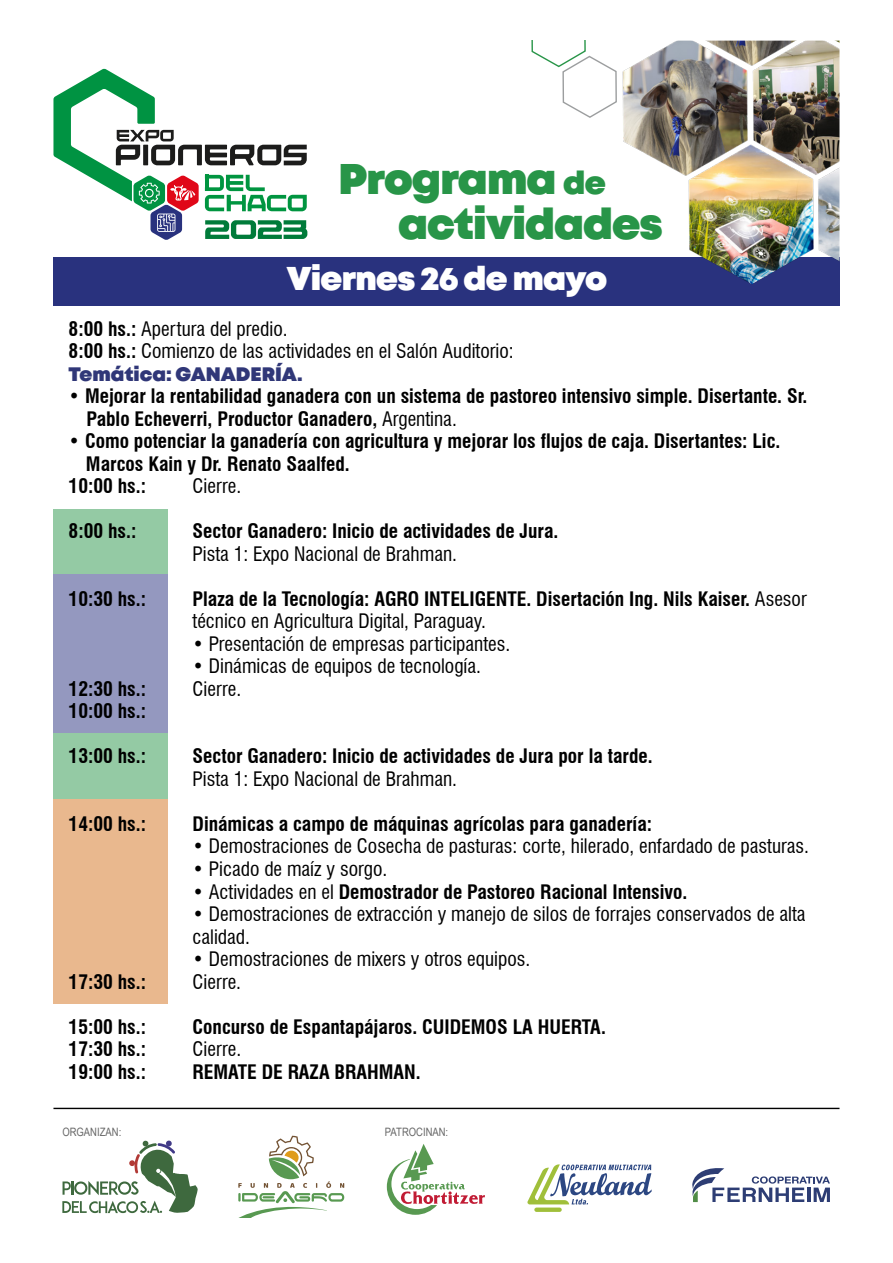
<style>
.page{position:relative;width:893px;height:1263px;background:#fff}
.page>*{position:absolute;margin:0;border:0;box-sizing:border-box;transform-origin:0 0}
.t1{font:900 42.9px/44.7px "Mont";letter-spacing:-.02em;color:#289548}
.t2{font:900 33px "Mont";letter-spacing:-.02em;color:#fff}
.t3{font:700 condensed 19.5px/22.5px "Swiss 721 BT";color:#000}
.t4{font:condensed 19.5px/22.5px "Swiss 721 BT";color:#000}
.t5{font:900 19.5px "Mont";color:#303778}
.t6{font:11.55px "Arial Narrow";color:#666}
.s1{font-size:31.95px}
.s2{font-weight:700}
.s3{font-weight:400}
</style>
<div class="page">
<div style="left:53px;top:509px;width:115px;height:66px;background:#94caa4"></div>
<div style="left:53px;top:799px;width:115px;height:205px;background:#e9b88e"></div>
<div style="left:53px;top:733px;width:115px;height:66px;background:#94caa4"></div>
<div style="left:53px;top:575px;width:115px;height:158px;background:#9498bf"></div>
<div style="left:53px;top:257px;width:786px;height:49px;background:#29327e"></div>
<svg style="left:531px;top:41px;width:86px;height:77px"></svg>
<img style="left:688px;top:41px;width:151px;height:243px">
<img style="left:622px;top:41px;width:128px;height:138px">
<svg style="left:53px;top:69px;width:254px;height:171px"></svg>
<hr style="left:205px;top:175px;width:4px;height:16px;background:#009540">
<hr style="left:53px;top:1108px;width:786px;height:1px;background:#000">
<svg style="left:62px;top:1140px;width:136px;height:73px"></svg>
<svg style="left:692px;top:1168px;width:138px;height:34px"></svg>
<div style="left:534px;top:1207px;width:28px;height:5px;background:#a0bf3a;border-radius:2px"></div>
<svg style="left:527px;top:1164px;width:125px;height:40px"></svg>
<svg style="left:386px;top:1144px;width:99px;height:71px"></svg>
<svg style="left:238px;top:1136px;width:106px;height:82px"></svg>
<h1 class="t1" style="left:398px;top:159px;width:266px;text-indent:-60px">Programa <span class="s1">de </span>actividades</h1>
<h2 class="t2" style="left:287px;top:256px;width:322px">Viernes 26 de mayo</h2>
<p class="t4" style="left:69px;top:317px;width:446px"><span class="s2">8:00 hs.:</span> Apertura del predio.<br><span class="s2">8:00 hs.:</span> Comienzo de las actividades en el Salón Auditorio:</p>
<p class="t5" style="left:69px;top:361px;width:235px">Temática: GANADERÍA.</p>
<p class="t3" style="left:87px;top:385px;width:722px;text-indent:-18px">• Mejorar la rentabilidad ganadera con un sistema de pastoreo intensivo simple. Disertante. Sr.<br>Pablo Echeverri, Productor Ganadero, <span class="s3">Argentina.</span></p>
<p class="t3" style="left:69px;top:430px;width:713px">• Como potenciar la ganadería con agricultura y mejorar los flujos de caja. Disertantes: Lic.</p>
<p class="t3" style="left:86px;top:453px;width:265px">Marcos Kain y Dr. Renato Saalfed.</p>
<p class="t3" style="left:69px;top:475px;width:79px">10:00 hs.:</p>
<p class="t4" style="left:193px;top:475px;width:50px">Cierre.</p>
<p class="t3" style="left:69px;top:520px;width:69px">8:00 hs.:</p>
<p class="t3" style="left:193px;top:520px;width:367px">Sector Ganadero: Inicio de actividades de Jura.</p>
<p class="t4" style="left:193px;top:543px;width:266px">Pista 1: Expo Nacional de Brahman.</p>
<p class="t3" style="left:69px;top:588px;width:79px">10:30 hs.:</p>
<p class="t3" style="left:193px;top:588px;width:616px">Plaza de la Tecnología: AGRO INTELIGENTE. Disertación Ing. Nils Kaiser. <span class="s3">Asesor técnico en Agricultura Digital, Paraguay.</span></p>
<p class="t4" style="left:193px;top:633px;width:319px">• Presentación de empresas participantes.</p>
<p class="t4" style="left:193px;top:655px;width:290px">• Dinámicas de equipos de tecnología.</p>
<p class="t3" style="left:69px;top:678px;width:79px">12:30 hs.:</p>
<p class="t4" style="left:193px;top:678px;width:50px">Cierre.</p>
<p class="t3" style="left:69px;top:700px;width:79px">10:00 hs.:</p>
<p class="t3" style="left:69px;top:745px;width:79px">13:00 hs.:</p>
<p class="t3" style="left:193px;top:745px;width:462px">Sector Ganadero: Inicio de actividades de Jura por la tarde.</p>
<p class="t4" style="left:193px;top:768px;width:266px">Pista 1: Expo Nacional de Brahman.</p>
<p class="t3" style="left:69px;top:813px;width:79px">14:00 hs.:</p>
<p class="t3" style="left:193px;top:813px;width:461px">Dinámicas a campo de máquinas agrícolas para ganadería:</p>
<p class="t4" style="left:193px;top:835px;width:618px">• Demostraciones de Cosecha de pasturas: corte, hilerado, enfardado de pasturas.</p>
<p class="t4" style="left:193px;top:858px;width:196px">• Picado de maíz y sorgo.</p>
<p class="t3" style="left:193px;top:880px;width:496px"><span class="s3">• Actividades en el</span> Demostrador de Pastoreo Racional Intensivo.</p>
<p class="t4" style="left:193px;top:903px;width:614px">• Demostraciones de extracción y manejo de silos de forrajes conservados de alta calidad.</p>
<p class="t4" style="left:193px;top:948px;width:339px">• Demostraciones de mixers y otros equipos.</p>
<p class="t3" style="left:69px;top:970px;width:79px">17:30 hs.:</p>
<p class="t4" style="left:193px;top:970px;width:50px">Cierre.</p>
<p class="t3" style="left:69px;top:1015px;width:79px">15:00 hs.:</p>
<p class="t3" style="left:193px;top:1015px;width:415px">Concurso de Espantapájaros. CUIDEMOS LA HUERTA.</p>
<p class="t3" style="left:69px;top:1038px;width:79px">17:30 hs.:</p>
<p class="t4" style="left:193px;top:1038px;width:50px">Cierre.</p>
<p class="t3" style="left:69px;top:1060px;width:79px">19:00 hs.:</p>
<p class="t3" style="left:193px;top:1060px;width:230px">REMATE DE RAZA BRAHMAN.</p>
<p class="t6" style="left:62px;top:1123px;width:60px">ORGANIZAN:</p>
<p class="t6" style="left:385px;top:1123px;width:65px">PATROCINAN:</p>
</div>
